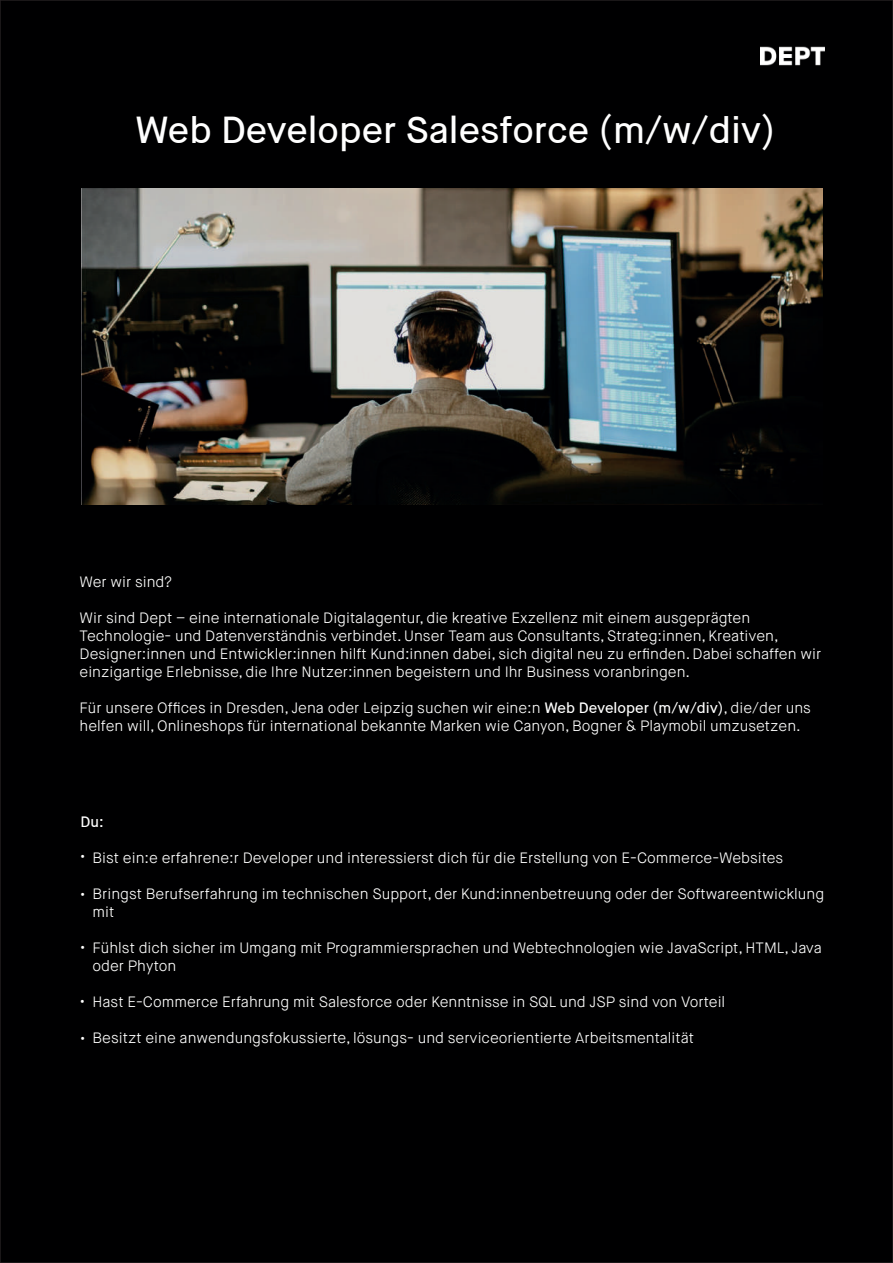
<style>
.page{position:relative;width:893px;height:1263px;background:#000001}
.page>*{position:absolute;margin:0;border:0;box-sizing:border-box;transform-origin:0 0}
.t1{font:500 37.5px "Maison Neue";color:#fff}
.t2{font:300 18px/37.3px "Maison Neue";color:#fff}
.t3{font:300 15px/18px "Maison Neue";color:#fff}
.t4{font:500 15px "Maison Neue";color:#fff}
.s1{font-weight:500}
</style>
<div class="page">
<img style="left:761px;top:47px;width:64px;height:18px">
<img style="left:81px;top:188px;width:742px;height:316px">
<h1 class="t1" style="left:135px;top:109px;width:642px">Web Developer Salesforce (m/w/div)</h1>
<p class="t3" style="left:80px;top:573px;width:94px">Wer wir sind?</p>
<p class="t3" style="left:80px;top:609px;width:743px">Wir sind Dept – eine internationale Digitalagentur, die kreative Exzellenz mit einem ausgeprägten Technologie- und Datenverständnis verbindet. Unser Team aus Consultants, Strateg:innen, Kreativen, Designer:innen und Entwickler:innen hilft Kund:innen dabei, sich digital neu zu erfinden. Dabei schaffen wir einzigartige Erlebnisse, die Ihre Nutzer:innen begeistern und Ihr Business voranbringen.</p>
<p class="t3" style="left:80px;top:699px;width:733px">Für unsere Offices in Dresden, Jena oder Leipzig suchen wir eine:n <span class="s1">Web Developer (m/w/div)</span>, die/der uns helfen will, Onlineshops für international bekannte Marken wie Canyon, Bogner &amp; Playmobil umzusetzen.</p>
<p class="t4" style="left:81px;top:813px;width:25px">Du:</p>
<p class="t3" style="left:93px;top:849px;width:692px">Bist ein:e erfahrene:r Developer und interessierst dich für die Erstellung von E-Commerce-Websites</p>
<p class="t3" style="left:93px;top:885px;width:733px">Bringst Berufserfahrung im technischen Support, der Kund:innenbetreuung oder der Softwareentwicklung mit</p>
<p class="t3" style="left:93px;top:939px;width:731px">Fühlst dich sicher im Umgang mit Programmiersprachen und Webtechnologien wie JavaScript, HTML, Java oder Phyton</p>
<p class="t3" style="left:93px;top:993px;width:634px">Hast E-Commerce Erfahrung mit Salesforce oder Kenntnisse in SQL und JSP sind von Vorteil</p>
<p class="t3" style="left:93px;top:1029px;width:603px">Besitzt eine anwendungsfokussierte, lösungs- und serviceorientierte Arbeitsmentalität</p>
<p class="t2" style="left:80px;top:838px;width:7px">• •</p>
<p class="t2" style="left:80px;top:929px;width:7px">•</p>
<p class="t2" style="left:80px;top:984px;width:7px;line-height:36.8px">• •</p>
</div>
